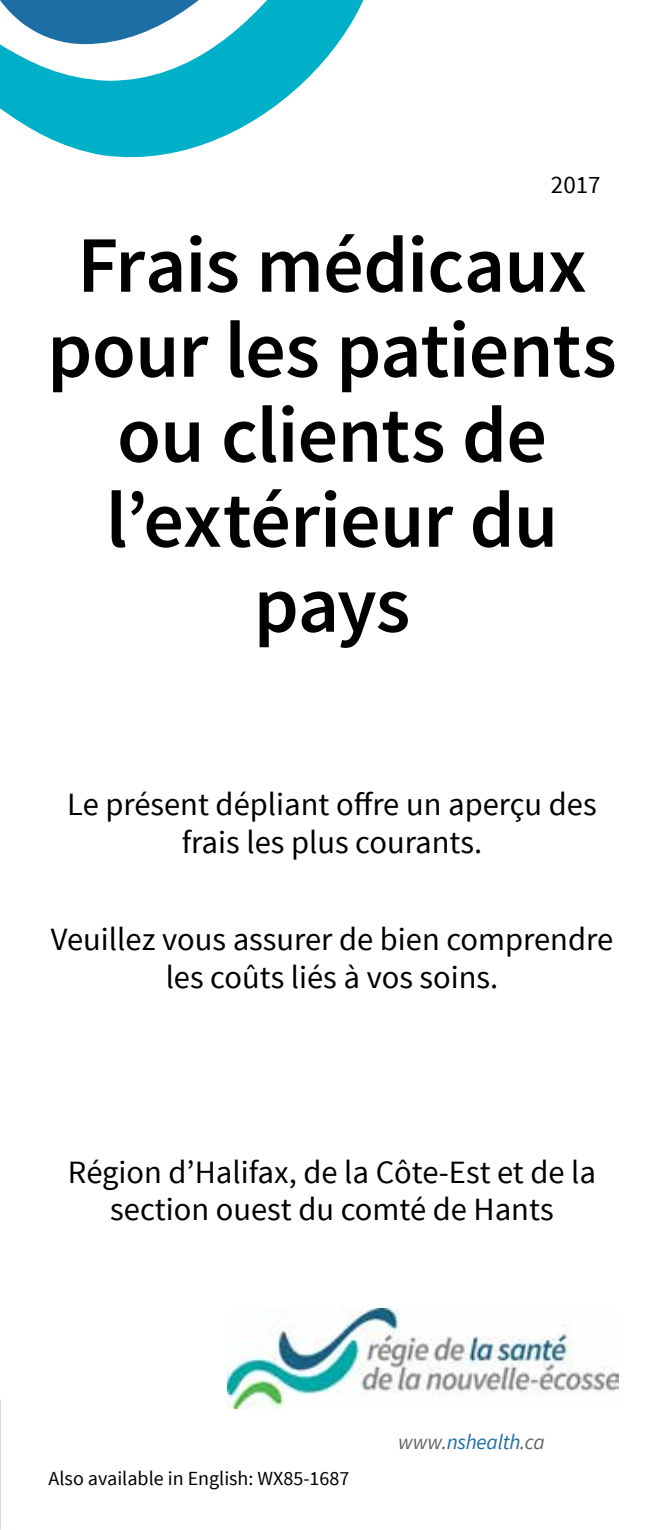
<style>
.page{position:relative;width:664px;height:1530px;background:#fff}
.page>*{position:absolute;margin:0;border:0;box-sizing:border-box;transform-origin:0 0}
.Pamphlet_Title{font:600 80px/85px "Source Sans Pro";letter-spacing:-.01em;color:#000;text-align:center}
.body_text{font:32.5px/37.5px "Source Sans Pro";color:#000;text-align:center}
.page{font:25px "Source Sans Pro";color:#000}
.t1{font:italic 21.25px "Source Sans Pro";letter-spacing:-.01em;color:#1e6ea6}
.body_text-2{font:20px "Source Sans Pro";color:#000}
.s1{color:#636466}
</style>
<div class="page">
<img style="left:228px;top:1309px;width:391px;height:99px">
<svg style="left:0;top:0;width:364px;height:158px"></svg>
<p class="page" style="left:551px;top:170px;width:51px">2017</p>
<p class="Pamphlet_Title" style="left:47px;top:225px;width:571px">Frais médicaux pour les patients ou clients de l’extérieur du pays</p>
<p class="body_text" style="left:67px;top:787px;width:531px">Le présent dépliant offre un aperçu des frais les plus courants.</p>
<p class="body_text" style="left:51px;top:922px;width:564px">Veuillez vous assurer de bien comprendre les coûts liés à vos soins.</p>
<p class="body_text" style="left:68px;top:1154px;width:530px">Région d’Halifax, de la Côte-Est et de la section ouest du comté de Hants</p>
<p class="body_text-2" style="left:49px;top:1466px;width:302px">Also available in English: WX85-1687</p>
<p class="t1" style="left:398px;top:1429px;width:148px"><span class="s1">www.</span>nshealth<span class="s1">.ca</span></p>
</div>
